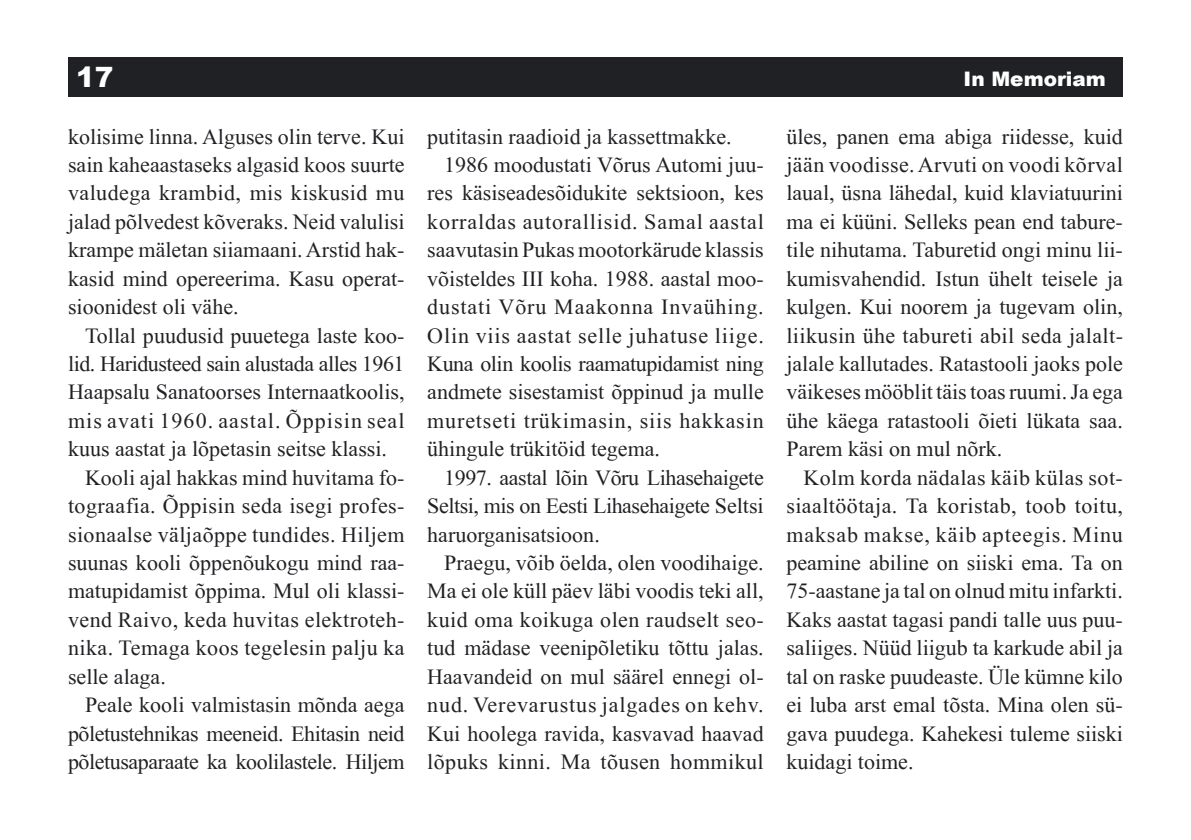
<style>
.page{position:relative;width:1191px;height:840px;background:#fff}
.page>*{position:absolute;margin:0;border:0;box-sizing:border-box;transform-origin:0 0}
.t1{font:900 28px "Arial";color:#fff}
.t2{font:22px/28.4px "EE Times New Roman";color:#202124;text-align:justify}
.t3{font:22px "EE Times New Roman";letter-spacing:-.02em;color:#202124}
.t4{font:22px "EE Times New Roman";letter-spacing:.02em;color:#202124}
.t5{font:22px "EE Times New Roman";letter-spacing:.04em;color:#202124}
.t6{font:22px "EE Times New Roman";letter-spacing:.05em;color:#202124}
.t7{font:900 20px "Arial";color:#fff}
</style>
<div class="page">
<div style="left:68px;top:57px;width:1055px;height:39px;background:#202124"></div>
<p class="t1" style="left:76px;top:57px;width:39px">17</p>
<p class="t7" style="left:963px;top:64px;width:144px">In Memoriam</p>
<p class="t2" style="left:68px;top:122px;width:338px">kolisime linna. Alguses olin terve. Kui sain kaheaastaseks algasid koos suurte valudega krambid, mis kiskusid mu jalad põlvedest kõveraks. Neid valulisi krampe mäletan siiamaani. Arstid hak&shy;kasid mind opereerima. Kasu operat&shy;sioonidest oli vähe.</p>
<p class="t2" style="left:85px;top:321px;width:321px">Tollal puudusid puuetega laste koo-</p>
<p class="t3" style="left:68px;top:351px;width:338px">lid. Haridusteed sain alustada alles 1961</p>
<p class="t2" style="left:68px;top:378px;width:338px">Haapsalu Sanatoorses Internaatkoolis,</p>
<p class="t6" style="left:68px;top:408px;width:338px">mis avati 1960. aastal. Õppisin seal</p>
<p class="t2" style="left:68px;top:434px;width:320px">kuus aastat ja lõpetasin seitse klassi.</p>
<p class="t2" style="left:85px;top:463px;width:321px">Kooli ajal hakkas mind huvitama fo-</p>
<p class="t4" style="left:68px;top:493px;width:338px">tograafia. Õppisin seda isegi profes-</p>
<p class="t4" style="left:68px;top:522px;width:338px">sionaalse väljaõppe tundides. Hiljem</p>
<p class="t2" style="left:68px;top:548px;width:338px">suunas kooli õppenõukogu mind raa-</p>
<p class="t2" style="left:68px;top:576px;width:338px">matupidamist õppima. Mul oli klassi-</p>
<p class="t4" style="left:68px;top:607px;width:338px">vend Raivo, keda huvitas elektroteh-</p>
<p class="t4" style="left:68px;top:635px;width:338px">nika. Temaga koos tegelesin palju ka</p>
<p class="t2" style="left:68px;top:662px;width:99px">selle alaga.</p>
<p class="t2" style="left:85px;top:690px;width:321px">Peale kooli valmistasin mõnda aega</p>
<p class="t3" style="left:68px;top:720px;width:338px">põletustehnikas meeneid. Ehitasin neid</p>
<p class="t3" style="left:68px;top:749px;width:338px">põletusaparaate ka koolilastele. Hiljem</p>
<p class="t2" style="left:427px;top:122px;width:306px">putitasin raadioid ja kassettmakke.</p>
<p class="t2" style="left:444px;top:150px;width:321px">1986 moodustati Võrus Automi juu-</p>
<p class="t2" style="left:427px;top:179px;width:338px">res käsiseadesõidukite sektsioon, kes</p>
<p class="t5" style="left:427px;top:209px;width:338px">korraldas autorallisid. Samal aastal</p>
<p class="t2" style="left:427px;top:236px;width:338px">saavutasin Pukas mootorkärude klassis</p>
<p class="t2" style="left:427px;top:264px;width:338px">võisteldes III koha. 1988. aastal moo-</p>
<p class="t5" style="left:427px;top:294px;width:338px">dustati Võru Maakonna Invaühing.</p>
<p class="t5" style="left:427px;top:323px;width:338px">Olin viis aastat selle juhatuse liige.</p>
<p class="t3" style="left:427px;top:351px;width:338px">Kuna olin koolis raamatupidamist ning</p>
<p class="t2" style="left:427px;top:378px;width:338px">andmete sisestamist õppinud ja mulle</p>
<p class="t5" style="left:427px;top:408px;width:338px">muretseti trükimasin, siis hakkasin</p>
<p class="t2" style="left:427px;top:434px;width:234px">ühingule trükitöid tegema.</p>
<p class="t3" style="left:444px;top:465px;width:321px">1997. aastal lõin Võru Lihasehaigete</p>
<p class="t3" style="left:427px;top:493px;width:338px">Seltsi, mis on Eesti Lihasehaigete Seltsi</p>
<p class="t2" style="left:427px;top:520px;width:174px">haruorganisatsioon.</p>
<p class="t2" style="left:444px;top:548px;width:321px">Praegu, võib öelda, olen voodihaige.</p>
<p class="t2" style="left:427px;top:576px;width:338px">Ma ei ole küll päev läbi voodis teki all,</p>
<p class="t4" style="left:427px;top:607px;width:338px">kuid oma koikuga olen raudselt seo-</p>
<p class="t2" style="left:427px;top:633px;width:338px">tud mädase veenipõletiku tõttu jalas.</p>
<p class="t2" style="left:427px;top:662px;width:338px">Haavandeid on mul säärel ennegi ol-</p>
<p class="t5" style="left:427px;top:692px;width:338px">nud. Verevarustus jalgades on kehv.</p>
<p class="t2" style="left:427px;top:718px;width:338px">Kui hoolega ravida, kasvavad haavad</p>
<p class="t4" style="left:427px;top:749px;width:338px">lõpuks kinni. Ma tõusen hommikul</p>
<p class="t2" style="left:786px;top:122px;width:338px">üles, panen ema abiga riidesse, kuid jään voodisse. Arvuti on voodi kõrval laual, üsna lähedal, kuid klaviatuurini ma ei küüni. Selleks pean end tabure&shy;tile nihutama. Taburetid ongi minu lii&shy;kumisvahendid. Istun ühelt teisele ja kulgen. Kui noorem ja tugevam olin, liikusin ühe tabureti abil seda jalalt&shy;jalale kallutades. Ratastooli jaoks pole väikeses mööblit täis toas ruumi. Ja ega ühe käega ratastooli õieti lükata saa.<br>Parem käsi on mul nõrk.</p>
<p class="t2" style="left:786px;top:463px;width:338px;text-indent:17px">Kolm korda nädalas käib külas sot&shy;siaaltöötaja. Ta koristab, toob toitu, maksab makse, käib apteegis. Minu peamine abiline on siiski ema. Ta on 75-aastane ja tal on olnud mitu infarkti.<br>Kaks aastat tagasi pandi talle uus puu&shy;saliiges. Nüüd liigub ta karkude abil ja tal on raske puudeaste. Üle kümne kilo ei luba arst emal tõsta. Mina olen sü&shy;gava puudega. Kahekesi tuleme siiski kuidagi toime.</p>
</div>
